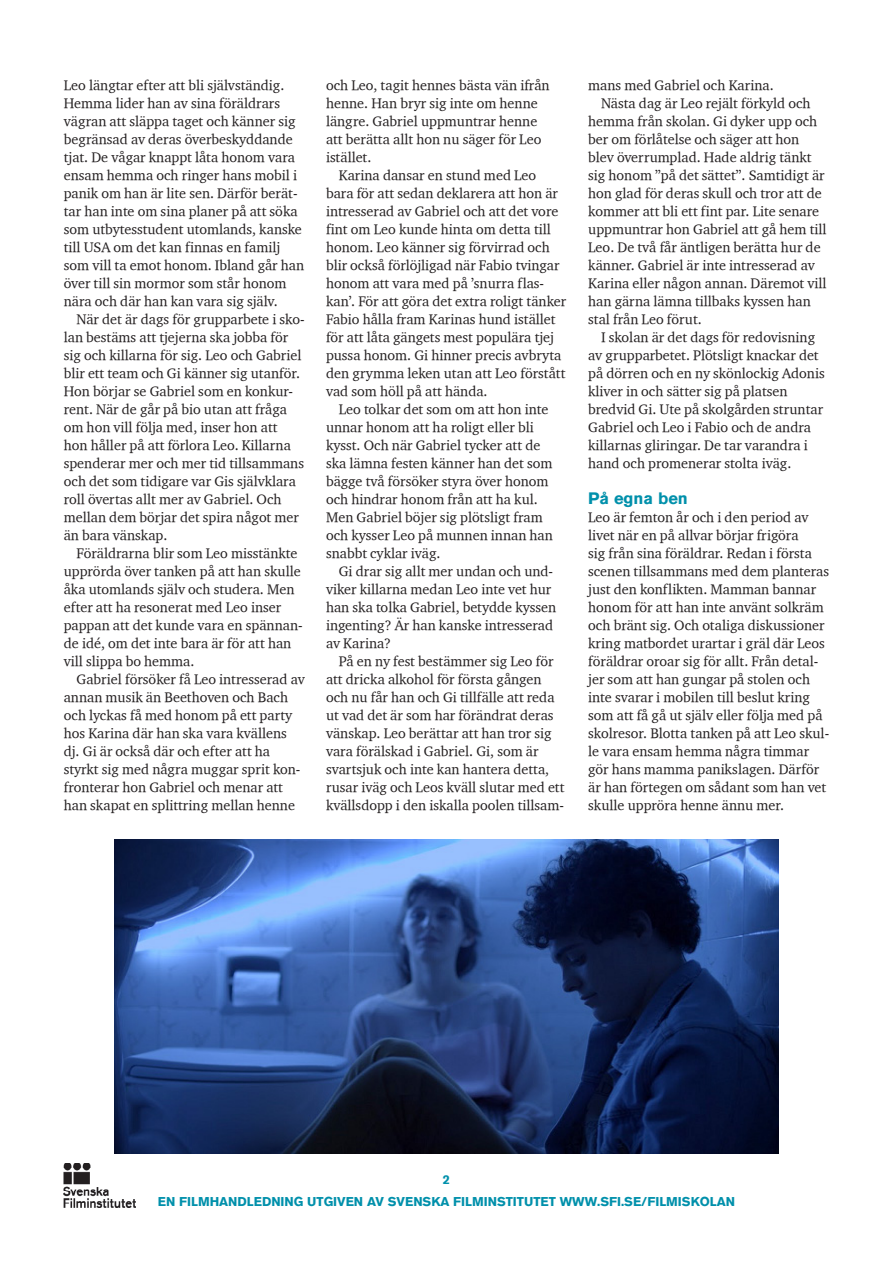
<style>
.page{position:relative;width:893px;height:1263px;background:#fff}
.page>*{position:absolute;margin:0;border:0;box-sizing:border-box;transform-origin:0 0}
.Underrubrik{font:700 16.5px "Akzidenz Grotesk BQ";color:#0090ab}
.Brödtext{font:14.25px/18px "Charter ITCTT";color:#231f20}
.Första_brödtext_efte{font:14.25px/18px "Charter ITCTT";color:#231f20}
.Första_brödtext_efte-2{font:700 12.75px "Akzidenz Grotesk BQ";color:#0090ab}
</style>
<div class="page">
<img style="left:64px;top:1163px;width:72px;height:44px">
<img style="left:114px;top:840px;width:665px;height:313px">
<p class="Första_brödtext_efte" style="left:64px;top:76px;width:242px">Leo längtar efter att bli självständig.<br>Hemma lider han av sina föräldrars vägran att släppa taget och känner sig begränsad av deras överbeskyddande tjat. De vågar knappt låta honom vara ensam hemma och ringer hans mobil i panik om han är lite sen. Därför berät&shy;tar han inte om sina planer på att söka som utbytesstudent utomlands, kanske till USA om det kan finnas en familj som vill ta emot honom. Ibland går han över till sin mormor som står honom nära och där han kan vara sig själv.</p>
<p class="Brödtext" style="left:64px;top:310px;width:242px;text-indent:13px">När det är dags för grupparbete i sko&shy;lan bestäms att tjejerna ska jobba för sig och killarna för sig. Leo och Gabriel blir ett team och Gi känner sig utanför.<br>Hon börjar se Gabriel som en konkur&shy;rent. När de går på bio utan att fråga om hon vill följa med, inser hon att hon håller på att förlora Leo. Killarna spenderar mer och mer tid tillsammans och det som tidigare var Gis självklara roll övertas allt mer av Gabriel. Och mellan dem börjar det spira något mer än bara vänskap.</p>
<p class="Brödtext" style="left:64px;top:544px;width:240px;text-indent:13px">Föräldrarna blir som Leo misstänkte upprörda över tanken på att han skulle åka utomlands själv och studera. Men efter att ha resonerat med Leo inser pappan att det kunde vara en spännan&shy;de idé, om det inte bara är för att han vill slippa bo hemma.</p>
<p class="Brödtext" style="left:64px;top:670px;width:242px;text-indent:13px">Gabriel försöker få Leo intresserad av annan musik än Beethoven och Bach och lyckas få med honom på ett party hos Karina där han ska vara kvällens dj. Gi är också där och efter att ha styrkt sig med några muggar sprit kon&shy;fronterar hon Gabriel och menar att han skapat en splittring mellan henne</p>
<p class="Brödtext" style="left:326px;top:76px;width:225px">och Leo, tagit hennes bästa vän ifrån henne. Han bryr sig inte om henne längre. Gabriel uppmuntrar henne att berätta allt hon nu säger för Leo istället.</p>
<p class="Brödtext" style="left:326px;top:166px;width:242px;text-indent:13px">Karina dansar en stund med Leo bara för att sedan deklarera att hon är intresserad av Gabriel och att det vore fint om Leo kunde hinta om detta till honom. Leo känner sig förvirrad och blir också förlöjligad när Fabio tvingar honom att vara med på ’snurra flas&shy;kan’. För att göra det extra roligt tänker Fabio hålla fram Karinas hund istället för att låta gängets mest populära tjej pussa honom. Gi hinner precis avbryta den grymma leken utan att Leo förstått vad som höll på att hända.</p>
<p class="Första_brödtext_efte" style="left:326px;top:400px;width:228px;text-indent:13px">Leo tolkar det som om att hon inte unnar honom att ha roligt eller bli kysst. Och när Gabriel tycker att de ska lämna festen känner han det som bägge två försöker styra över honom och hindrar honom från att ha kul.<br>Men Gabriel böjer sig plötsligt fram och kysser Leo på munnen innan han snabbt cyklar iväg.</p>
<p class="Brödtext" style="left:326px;top:562px;width:232px;text-indent:13px">Gi drar sig allt mer undan och und&shy;viker killarna medan Leo inte vet hur han ska tolka Gabriel, betydde kyssen ingenting? Är han kanske intresserad av Karina?</p>
<p class="Brödtext" style="left:326px;top:652px;width:240px;text-indent:13px">På en ny fest bestämmer sig Leo för att dricka alkohol för första gången och nu får han och Gi tillfälle att reda ut vad det är som har förändrat deras vänskap. Leo berättar att han tror sig vara förälskad i Gabriel. Gi, som är svartsjuk och inte kan hantera detta, rusar iväg och Leos kväll slutar med ett kvällsdopp i den iskalla poolen tillsam-</p>
<p class="Brödtext" style="left:588px;top:76px;width:187px">mans med Gabriel och Karina.</p>
<p class="Brödtext" style="left:588px;top:94px;width:240px;text-indent:13px">Nästa dag är Leo rejält förkyld och hemma från skolan. Gi dyker upp och ber om förlåtelse och säger att hon blev överrumplad. Hade aldrig tänkt sig honom ”på det sättet”. Samtidigt är hon glad för deras skull och tror att de kommer att bli ett fint par. Lite senare uppmuntrar hon Gabriel att gå hem till Leo. De två får äntligen berätta hur de känner. Gabriel är inte intresserad av Karina eller någon annan. Däremot vill han gärna lämna tillbaks kyssen han stal från Leo förut.</p>
<p class="Brödtext" style="left:588px;top:328px;width:238px;text-indent:13px">I skolan är det dags för redovisning av grupparbetet. Plötsligt knackar det på dörren och en ny skönlockig Adonis kliver in och sätter sig på platsen bredvid Gi. Ute på skolgården struntar Gabriel och Leo i Fabio och de andra killarnas gliringar. De tar varandra i hand och promenerar stolta iväg.</p>
<p class="Underrubrik" style="left:588px;top:489px;width:101px">På egna ben</p>
<p class="Första_brödtext_efte" style="left:588px;top:508px;width:242px">Leo är femton år och i den period av livet när en på allvar börjar frigöra<br>sig från sina föräldrar. Redan i första scenen tillsammans med dem planteras just den konflikten. Mamman bannar honom för att han inte använt solkräm och bränt sig. Och otaliga diskussioner kring matbordet urartar i gräl där Leos föräldrar oroar sig för allt. Från detal&shy;jer som att han gungar på stolen och inte svarar i mobilen till beslut kring som att få gå ut själv eller följa med på skolresor. Blotta tanken på att Leo skul&shy;le vara ensam hemma några timmar gör hans mamma panikslagen. Därför är han förtegen om sådant som han vet skulle uppröra henne ännu mer.</p>
<p class="Första_brödtext_efte-2" style="left:443px;top:1172px;width:9px">2</p>
<p class="Första_brödtext_efte-2" style="left:158px;top:1194px;width:579px">EN FILMHANDLEDNING UTGIVEN AV SVENSKA FILMINSTITUTET WWW.SFI.SE/FILMISKOLAN</p>
</div>
